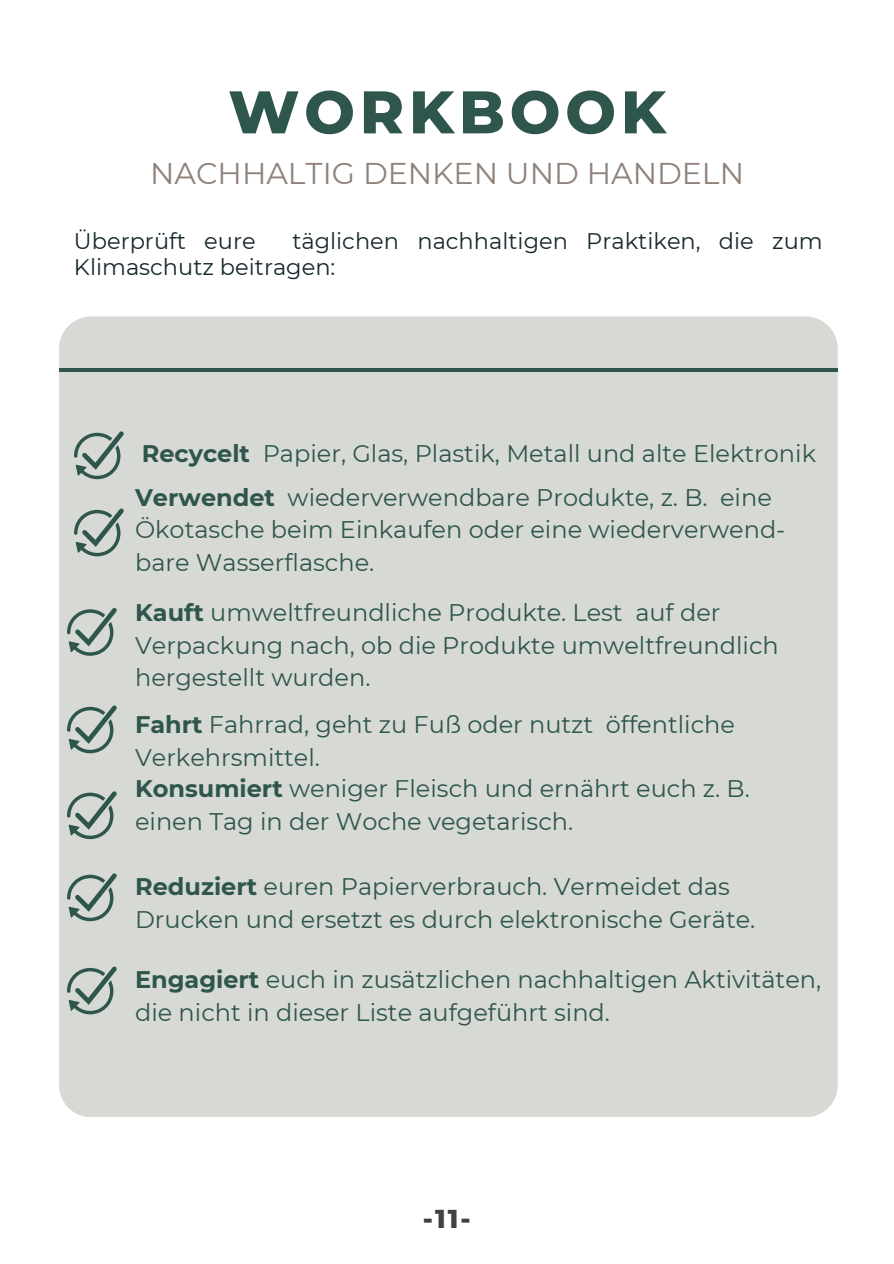
<style>
.page{position:relative;width:894px;height:1264px;background:#fff}
.page>*{position:absolute;margin:0;border:0;box-sizing:border-box;transform-origin:0 0}
.t1{font:800 60px "Montserrat";letter-spacing:.08em;color:#2f564c}
.t2{font:30px "Montserrat";color:#90827b}
.t3{font:800 26.4px "Montserrat";color:#414042}
.t4{font:24px/32.7px "Montserrat";color:#2f564c}
.t5{font:22.5px/25.8px "Montserrat";color:#17282c}
.s1{font-weight:700}
</style>
<div class="page">
<div style="left:59px;top:316px;width:778px;height:801px;background:#d7d9d4;border-radius:32px"></div>
<hr style="left:59px;top:368px;width:778px;height:3px;background:#2f564c">
<svg style="left:74px;top:431px;width:49px;height:48px"></svg>
<svg style="left:74px;top:508px;width:49px;height:48px"></svg>
<svg style="left:67px;top:608px;width:49px;height:47px"></svg>
<svg style="left:67px;top:705px;width:49px;height:48px"></svg>
<svg style="left:67px;top:791px;width:49px;height:48px"></svg>
<svg style="left:67px;top:873px;width:49px;height:48px"></svg>
<svg style="left:67px;top:966px;width:49px;height:48px"></svg>
<p class="t1" style="left:228px;top:75px;width:439px">WORKBOOK</p>
<p class="t2" style="left:150px;top:155px;width:595px">NACHHALTIG DENKEN UND HANDELN</p>
<p class="t5" style="left:74px;top:228px;width:183px">Überprüft eure</p>
<p class="t5" style="left:74px;top:228px;width:750px;text-indent:218px">täglichen nachhaltigen Praktiken, die zum<br>Klimaschutz beitragen:</p>
<p class="t4" style="left:142px;top:437px;width:675px"><span class="s1">Recycelt</span> Papier, Glas, Plastik, Metall und alte Elektronik</p>
<p class="t4" style="left:135px;top:481px;width:651px"><span class="s1">Verwendet</span> wiederverwendbare Produkte, z. B. eine<br>Ökotasche beim Einkaufen oder eine wiederverwend&shy;bare Wasserflasche.</p>
<p class="t4" style="left:135px;top:596px;width:645px"><span class="s1">Kauft</span> umweltfreundliche Produkte. Lest auf der<br>Verpackung nach, ob die Produkte umweltfreundlich hergestellt wurden.</p>
<p class="t4" style="left:135px;top:708px;width:601px"><span class="s1">Fahrt</span> Fahrrad, geht zu Fuß oder nutzt öffentliche<br>Verkehrsmittel.</p>
<p class="t4" style="left:135px;top:772px;width:616px"><span class="s1">Konsumiert</span> weniger Fleisch und ernährt euch z. B. einen Tag in der Woche vegetarisch.</p>
<p class="t4" style="left:135px;top:870px;width:621px"><span class="s1">Reduziert</span> euren Papierverbrauch. Vermeidet das<br>Drucken und ersetzt es durch elektronische Geräte.</p>
<p class="t4" style="left:135px;top:963px;width:687px"><span class="s1">Engagiert</span> euch in zusätzlichen nachhaltigen Aktivitäten, die nicht in dieser Liste aufgeführt sind.</p>
<p class="t3" style="left:422px;top:1201px;width:50px">-11-</p>
</div>
